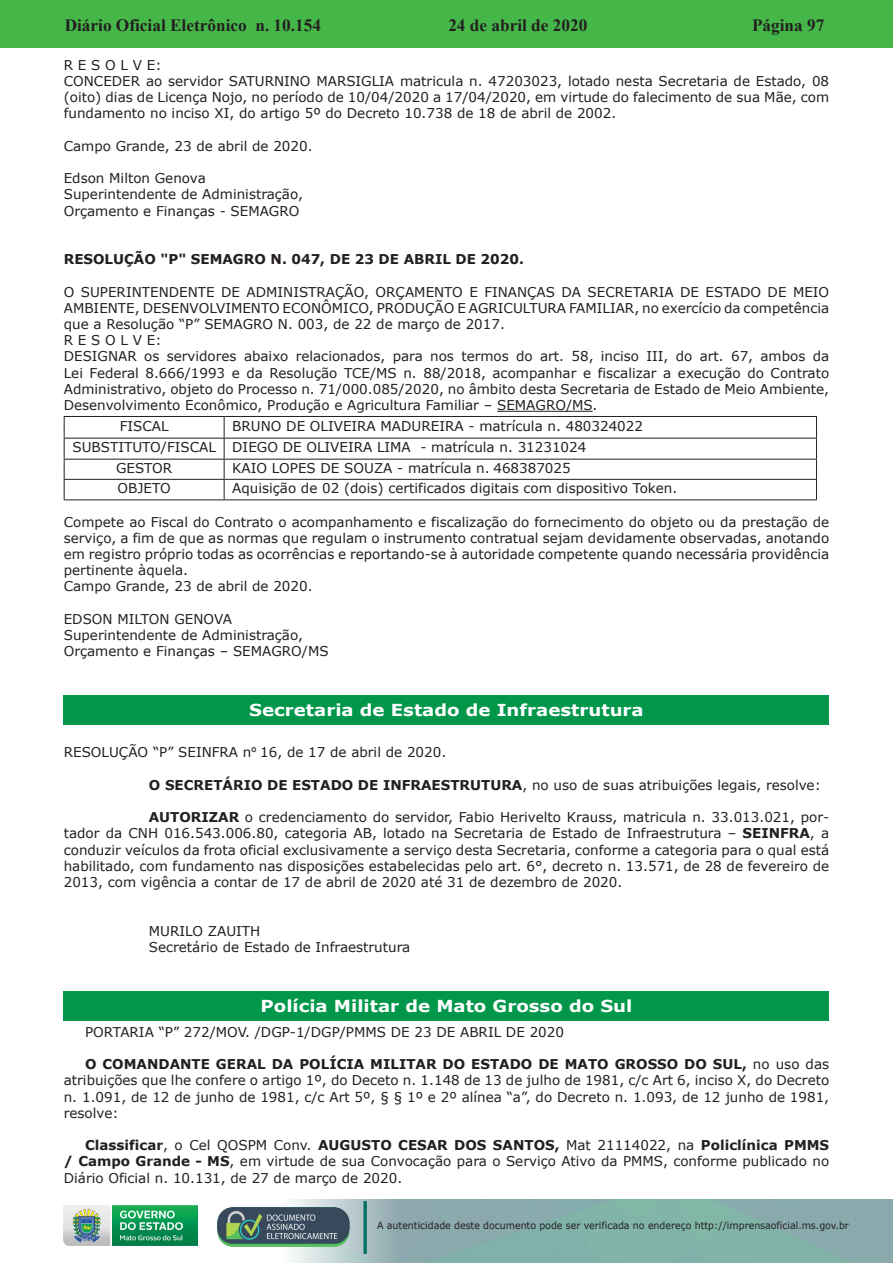
<style>
.page{position:relative;width:893px;height:1263px;background:#fff}
.page>*{position:absolute;margin:0;border:0;box-sizing:border-box;transform-origin:0 0}
.t1{font:700 17.25px "Times New Roman";color:#231f20}
.t2{font:700 16.5px "Verdana";color:#fff;scale:1.1 1}
.t3{font:13.5px/16.2px "Verdana";color:#231f20}
.t4{font:700 13.5px "Verdana";color:#231f20}
.t5{font:9.9px "Verdana";color:#231f20;scale:.95 1}
.s1{font-family:"Arial"}
.s2{font-weight:700}
</style>
<div class="page">
<div style="left:0;top:0;width:893px;height:48px;background:#45b749"></div>
<img style="left:63px;top:1199px;width:830px;height:64px">
<img style="left:364px;top:1202px;width:2px;height:51px">
<img style="left:218px;top:1207px;width:132px;height:39px">
<img style="left:64px;top:1205px;width:134px;height:41px">
<hr style="left:497px;top:411px;width:96px;height:1px;background:#231f20">
<hr style="left:64px;top:416px;width:160px;height:1px;background:#231f20">
<hr style="left:224px;top:416px;width:593px;height:1px;background:#231f20">
<hr style="left:64px;top:438px;width:160px;height:1px;background:#231f20">
<hr style="left:224px;top:438px;width:593px;height:1px;background:#231f20">
<hr style="left:64px;top:459px;width:160px;height:1px;background:#231f20">
<hr style="left:224px;top:459px;width:593px;height:1px;background:#231f20">
<hr style="left:64px;top:479px;width:160px;height:1px;background:#231f20">
<svg style="left:64px;top:417px;width:1px;height:82px"></svg>
<hr style="left:224px;top:479px;width:593px;height:1px;background:#231f20">
<svg style="left:224px;top:417px;width:1px;height:82px"></svg>
<svg style="left:816px;top:417px;width:1px;height:82px"></svg>
<hr style="left:64px;top:499px;width:160px;height:1px;background:#231f20">
<hr style="left:224px;top:499px;width:593px;height:1px;background:#231f20">
<div style="left:64px;top:695px;width:765px;height:30px;background:#00974a"></div>
<div style="left:64px;top:991px;width:765px;height:30px;background:#00974a"></div>
<p class="t1" style="left:65px;top:13px;width:258px">Diário Oficial Eletrônico n. 10.154</p>
<p class="t1" style="left:448px;top:13px;width:140px">24 de abril de 2020</p>
<p class="t1" style="left:752px;top:13px;width:74px">Página 97</p>
<p class="t3" style="left:64px;top:57px;width:767px">R E S O L V E:<br>CONCEDER ao servidor SATURNINO MARSIGLIA matricula n. 47203023, lotado nesta Secretaria de Estado, 08 (oito) dias de Licença Nojo, no período de 10/04/2020 a 17/04/2020, em virtude do falecimento de sua Mãe, com fundamento no inciso XI, do artigo 5º do Decreto 10.738 de 18 de abril de 2002.</p>
<p class="t3" style="left:64px;top:138px;width:250px">Campo Grande, 23 de abril de 2020.</p>
<p class="t3" style="left:64px;top:170px;width:241px">Edson Milton Genova<br>Superintendente de Administração,<br>Orçamento e Finanças - SEMAGRO</p>
<p class="t4" style="left:64px;top:250px;width:462px">RESOLUÇÃO "P" SEMAGRO N. 047, DE 23 DE ABRIL DE 2020.</p>
<p class="t3" style="left:64px;top:284px;width:767px">O SUPERINTENDENTE DE ADMINISTRAÇÃO, ORÇAMENTO E FINANÇAS DA SECRETARIA DE ESTADO DE MEIO AMBIENTE, DESENVOLVIMENTO ECONÔMICO, PRODUÇÃO E AGRICULTURA FAMILIAR, no exercício da competência que a Resolução “P” SEMAGRO N. 003, de 22 de março de 2017.<br>R E S O L V E:<br>DESIGNAR os servidores abaixo relacionados, para nos termos do art. 58, inciso III, do art. 67, ambos da Lei Federal 8.666/1993 e da Resolução TCE/MS n. 88/2018, acompanhar e fiscalizar a execução do Contrato Administrativo, objeto do Processo n. 71/000.085/2020, no âmbito desta Secretaria de Estado de Meio Ambiente, Desenvolvimento Econômico, Produção e Agricultura Familiar – SEMAGRO/MS.</p>
<p class="t3" style="left:120px;top:417px;width:50px">FISCAL</p>
<p class="t3" style="left:232px;top:417px;width:412px">BRUNO DE OLIVEIRA MADUREIRA - matrícula n. 480324022</p>
<p class="t3" style="left:72px;top:439px;width:515px">SUBSTITUTO/FISCAL DIEGO DE OLIVEIRA LIMA - matrícula n. 31231024</p>
<p class="t3" style="left:116px;top:460px;width:58px">GESTOR</p>
<p class="t3" style="left:232px;top:460px;width:340px">KAIO LOPES DE SOUZA - matrícula n. 468387025</p>
<p class="t3" style="left:118px;top:480px;width:55px">OBJETO</p>
<p class="t3" style="left:232px;top:480px;width:447px">Aquisição de 02 (dois) certificados digitais com dispositivo Token.</p>
<p class="t3" style="left:64px;top:513px;width:767px">Compete ao Fiscal do Contrato o acompanhamento e fiscalização do fornecimento do objeto ou da prestação de serviço, a fim de que as normas que regulam o instrumento contratual sejam devidamente observadas, anotando em registro próprio todas as ocorrências e reportando-se à autoridade competente quando necessária providência pertinente àquela.<br>Campo Grande, 23 de abril de 2020.</p>
<p class="t3" style="left:64px;top:611px;width:266px">EDSON MILTON GENOVA<br>Superintendente de Administração,<br>Orçamento e Finanças – SEMAGRO/MS</p>
<p class="t2" style="left:249px;top:699px;width:360px">Secretaria de Estado de Infraestrutura</p>
<p class="t3" style="left:64px;top:744px;width:384px">RESOLUÇÃO “P” SEINFRA n<span class="s1">º</span> 16, de 17 de abril de 2020.</p>
<p class="t3" style="left:149px;top:777px;width:673px"><span class="s2">O SECRETÁRIO DE ESTADO DE INFRAESTRUTURA</span>, no uso de suas atribuições legais, resolve:</p>
<p class="t3" style="left:64px;top:809px;width:767px;text-align:justify;text-indent:85px"><span class="s2">AUTORIZAR</span> o credenciamento do servidor, Fabio Herivelto Krauss, matricula n. 33.013.021, por&shy;tador da CNH 016.543.006.80, categoria AB, lotado na Secretaria de Estado de Infraestrutura – <span class="s2">SEINFRA</span>, a conduzir veículos da frota oficial exclusivamente a serviço desta Secretaria, conforme a categoria para o qual está habilitado, com fundamento nas disposições estabelecidas pelo art. 6°, decreto n. 13.571, de 28 de fevereiro de 2013, com vigência a contar de 17 de abril de 2020 até 31 de dezembro de 2020.</p>
<p class="t3" style="left:149px;top:922px;width:263px">MURILO ZAUITH<br>Secretário de Estado de Infraestrutura</p>
<p class="t2" style="left:261px;top:994px;width:340px">Polícia Militar de Mato Grosso do Sul</p>
<p class="t3" style="left:85px;top:1024px;width:480px">PORTARIA “P” 272/MOV. /DGP-1/DGP/PMMS DE 23 DE ABRIL DE 2020</p>
<p class="t3" style="left:64px;top:1056px;width:767px;text-align:justify;text-indent:21px"><span class="s2">O COMANDANTE GERAL DA POLÍCIA MILITAR DO ESTADO DE MATO GROSSO DO SUL,</span> no uso das atribuições que lhe confere o artigo 1º, do Deceto n. 1.148 de 13 de julho de 1981, c/c Art 6, inciso X, do Decreto n. 1.091, de 12 de junho de 1981, c/c Art 5º, § § 1º e 2º alínea “a”, do Decreto n. 1.093, de 12 junho de 1981, resolve:</p>
<p class="t3" style="left:64px;top:1137px;width:767px;text-align:justify;text-indent:21px"><span class="s2">Classificar</span>, o Cel QOSPM Conv. <span class="s2">AUGUSTO CESAR DOS SANTOS,</span> Mat 21114022, na <span class="s2">Policlínica PMMS / Campo Grande - MS</span>, em virtude de sua Convocação para o Serviço Ativo da PMMS, conforme publicado no Diário Oficial n. 10.131, de 27 de março de 2020.</p>
<p class="t5" style="left:377px;top:1219px;width:498px">A autenticidade deste documento pode ser verificada no endereço http://imprensaoficial.ms.gov.br</p>
</div>
